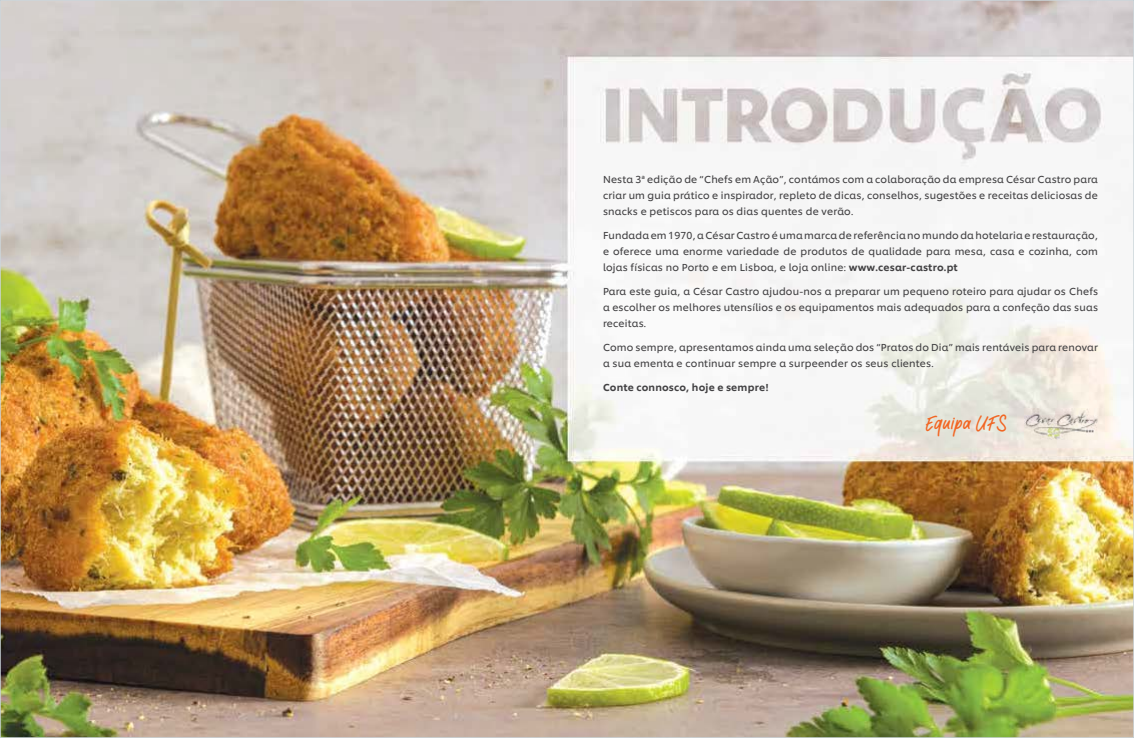
<style>
.page{position:relative;width:1134px;height:738px;background:#fff}
.page>*{position:absolute;margin:0;border:0;box-sizing:border-box;transform-origin:0 0}
.t1{font:27px "Chefs Hand";letter-spacing:.01em;color:#f26522}
.t2{font:10px/16px "Unilever Shilling";letter-spacing:.02em;color:#414042;text-align:justify}
.t3{font:500 10px "Unilever Shilling";letter-spacing:.02em;color:#414042}
.s1{font-weight:500}
</style>
<div class="page">
<img style="left:0;top:0;width:1134px;height:737px">
<img style="left:1024px;top:408px;width:74px;height:31px">
<p class="t2" style="left:603px;top:170px;width:496px">Nesta 3ª edição de “Chefs em Ação”, contámos com a colaboração da empresa César Castro para criar um guia prático e inspirador, repleto de dicas, conselhos, sugestões e receitas deliciosas de snacks e petiscos para os dias quentes de verão.</p>
<p class="t2" style="left:603px;top:226px;width:496px">Fundada em 1970, a César Castro é uma marca de referência no mundo da hotelaria e restauração, e oferece uma enorme variedade de produtos de qualidade para mesa, casa e cozinha, com lojas físicas no Porto e em Lisboa, e loja online: <span class="s1">www.cesar-castro.pt</span></p>
<p class="t2" style="left:603px;top:282px;width:496px">Para este guia, a César Castro ajudou-nos a preparar um pequeno roteiro para ajudar os Chefs a escolher os melhores utensílios e os equipamentos mais adequados para a confeção das suas receitas.</p>
<p class="t2" style="left:603px;top:338px;width:496px">Como sempre, apresentamos ainda uma seleção dos “Pratos do Dia” mais rentáveis para renovar a sua ementa e continuar sempre a surpeender os seus clientes.</p>
<p class="t3" style="left:603px;top:379px;width:167px">Conte connosco, hoje e sempre!</p>
<h1 class="t1" style="left:925px;top:407px;width:83px">Equipa UFS</h1>
</div>
